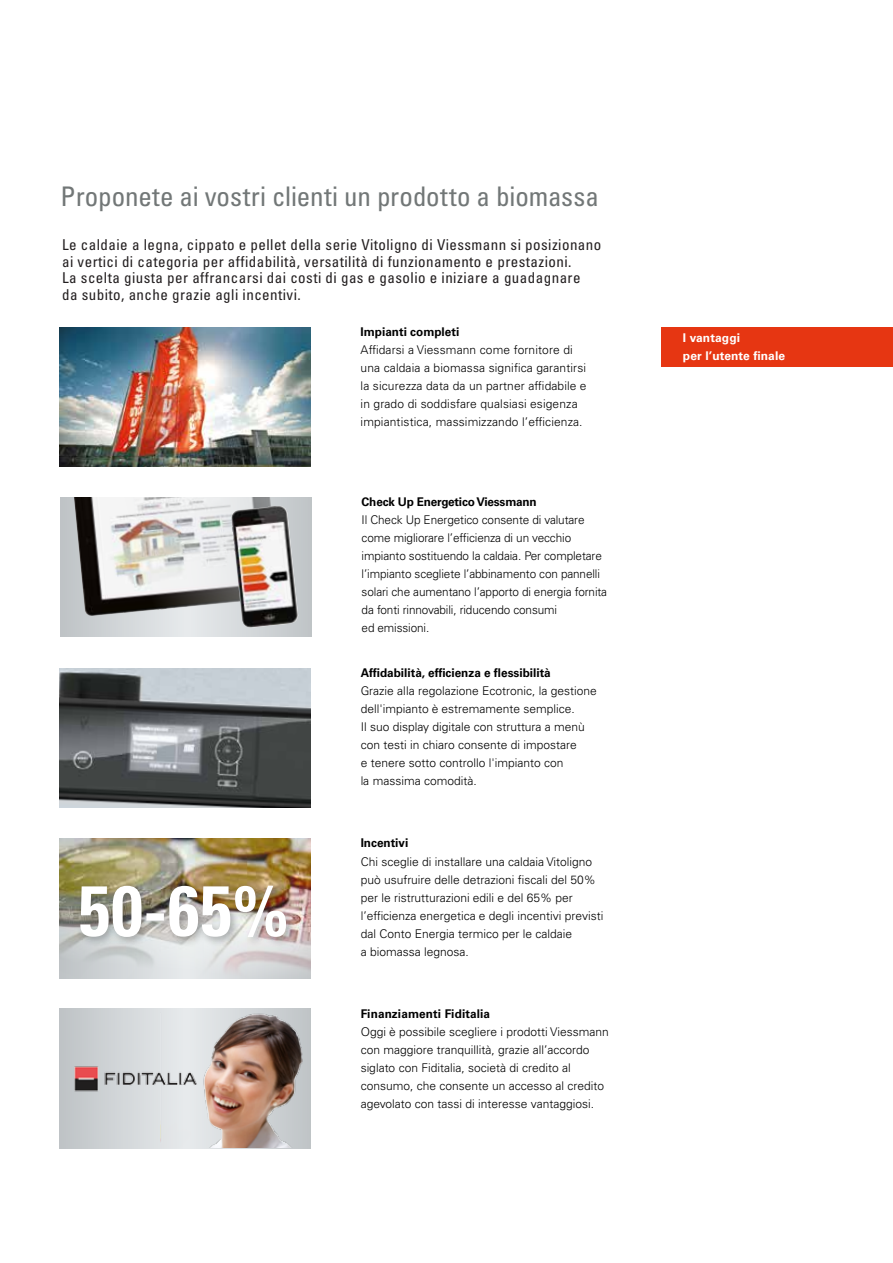
<style>
.page{position:relative;width:893px;height:1263px;background:#fff}
.page>*{position:absolute;margin:0;border:0;box-sizing:border-box;transform-origin:0 0}
.t1{font:condensed 27px "Univers LTCYR 57";color:#727777}
.t2{font:condensed 15px/16.8px "Univers LTCYR 57";letter-spacing:.03em;color:#231f20}
.t3{font:300 12px/18px "Univers LTCYR 45";color:#000}
.t4{font:700 12px "Univers LTCYR 65";color:#000}
.t5{font:700 12px/18px "Univers LTCYR 65";letter-spacing:.01em;color:#fff}
</style>
<div class="page">
<div style="left:662px;top:327px;width:231px;height:39px;background:#e63612"></div>
<img style="left:59px;top:669px;width:252px;height:139px">
<svg style="left:60px;top:1009px;width:251px;height:139px;background:#cdd1d3"></svg>
<img style="left:71px;top:1062px;width:90px;height:32px">
<img style="left:161px;top:1010px;width:144px;height:137px">
<img style="left:59px;top:839px;width:251px;height:139px">
<div style="left:76px;top:881px;width:221px;height:67px;background:#000;opacity:.3"></div>
<img style="left:80px;top:886px;width:206px;height:51px">
<img style="left:59px;top:327px;width:251px;height:140px">
<svg style="left:61px;top:497px;width:251px;height:140px;background:#cbd0d2"></svg>
<img style="left:74px;top:497px;width:207px;height:119px">
<img style="left:231px;top:506px;width:67px;height:122px">
<h1 class="t1" style="left:61px;top:179px;width:540px">Proponete ai vostri clienti un prodotto a biomassa</h1>
<p class="t2" style="left:62px;top:236px;width:541px">Le caldaie a legna, cippato e pellet della serie Vitoligno di Viessmann si posizionano ai vertici di categoria per affidabilità, versatilità di funzionamento e prestazioni.<br>La scelta giusta per affrancarsi dai costi di gas e gasolio e iniziare a guadagnare<br>da subito, anche grazie agli incentivi.</p>
<p class="t4" style="left:361px;top:323px;width:100px">Impianti completi</p>
<p class="t3" style="left:361px;top:341px;width:228px">Affidarsi a Viessmann come fornitore di una caldaia a biomassa significa garantirsi la sicurezza data da un partner affidabile e in grado di soddisfare qualsiasi esigenza impiantistica, massimizzando l’efficienza.</p>
<p class="t4" style="left:362px;top:493px;width:177px">Check Up Energetico Viessmann</p>
<p class="t3" style="left:362px;top:511px;width:247px">Il Check Up Energetico consente di valutare come migliorare l’efficienza di un vecchio impianto sostituendo la caldaia. Per completare l’impianto scegliete l’abbinamento con pannelli solari che aumentano l’apporto di energia fornita da fonti rinnovabili, riducendo consumi<br>ed emissioni.</p>
<p class="t4" style="left:361px;top:665px;width:192px">Affidabilità, efficienza e flessibilità</p>
<p class="t3" style="left:361px;top:682px;width:238px">Grazie alla regolazione Ecotronic, la gestione dell'impianto è estremamente semplice.<br>Il suo display digitale con struttura a menù con testi in chiaro consente di impostare<br>e tenere sotto controllo l'impianto con<br>la massima comodità.</p>
<p class="t4" style="left:361px;top:835px;width:49px">Incentivi</p>
<p class="t3" style="left:361px;top:852px;width:244px">Chi sceglie di installare una caldaia Vitoligno può usufruire delle detrazioni fiscali del 50% per le ristrutturazioni edili e del 65% per l’efficienza energetica e degli incentivi previsti dal Conto Energia termico per le caldaie<br>a biomassa legnosa.</p>
<p class="t4" style="left:361px;top:1005px;width:131px">Finanziamenti Fiditalia</p>
<p class="t3" style="left:361px;top:1022px;width:250px">Oggi è possibile scegliere i prodotti Viessmann con maggiore tranquillità, grazie all’accordo siglato con Fiditalia, società di credito al consumo, che consente un accesso al credito agevolato con tassi di interesse vantaggiosi.</p>
<p class="t5" style="left:683px;top:328px;width:104px">I vantaggi<br>per l’utente finale</p>
</div>
